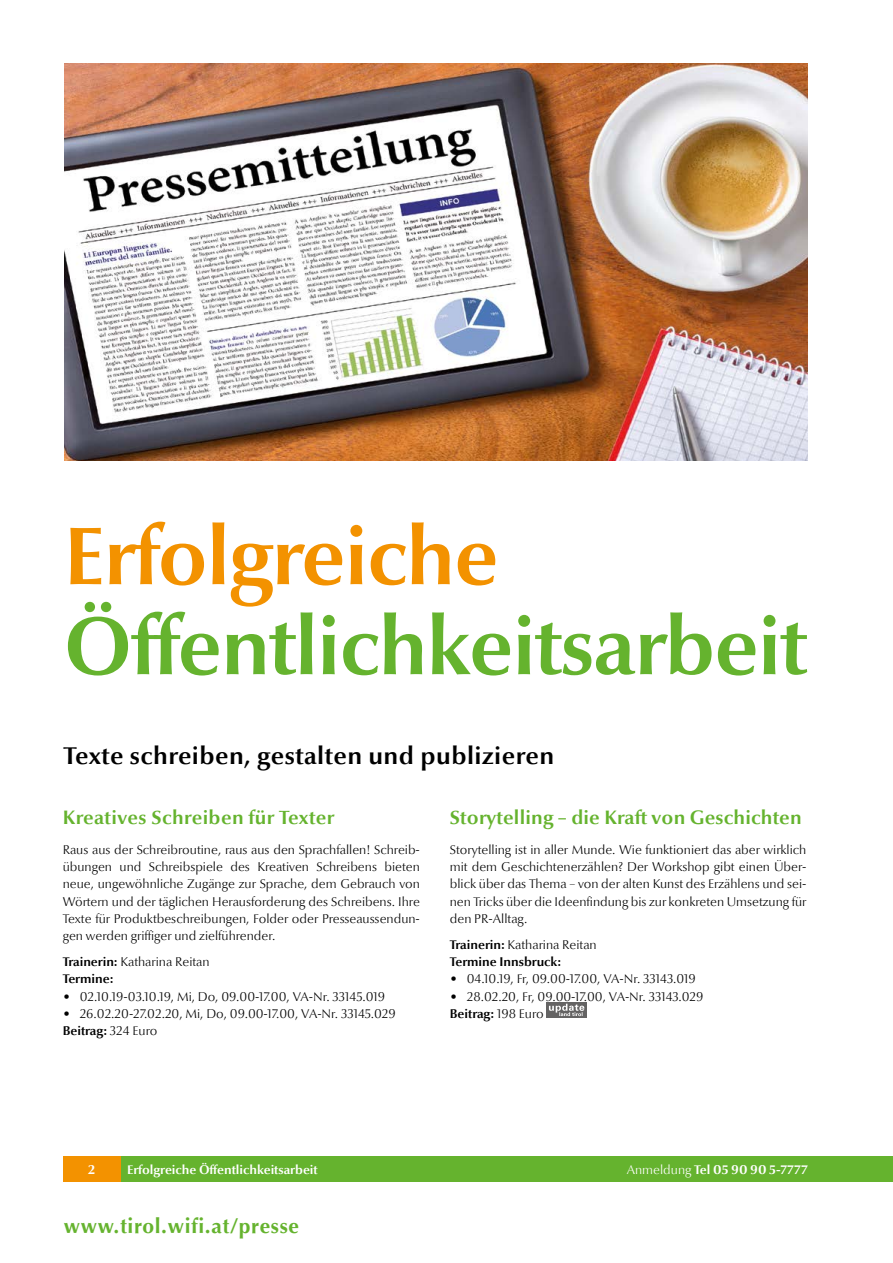
<style>
.page{position:relative;width:893px;height:1263px;background:#fff}
.page>*{position:absolute;margin:0;border:0;box-sizing:border-box;transform-origin:0 0}
.Artikel_Überschrift{font:700 82.5px/90px "Optima Nova LT";letter-spacing:-.015em;color:#65b32e}
.Artikel_Vorspann{font:700 24.75px "Optima Nova LT";letter-spacing:.02em;color:#000}
.t1{font:700 21px "Optima";letter-spacing:.03em;color:#65b32e}
.Liste_Überschrift{font:700 19.5px "Optima Nova LT";letter-spacing:.01em;color:#65b32e}
.Liste_Fließtext_ohne{font:300 12.75px/17.2px "Optima Nova LT";color:#000;text-align:justify}
.t2{font:700 12.75px "Optima Nova LT";color:#fff}
.Liste_Fließtext_ohne-2{font:700 12.75px "Optima Nova LT";color:#000}
.Liste_Fließtext_Einz{font:700 12.75px "Optima Nova LT";color:#000}
.s1{color:#f39200}
.s2{font-weight:700}
.s3{font-weight:300}
</style>
<div class="page">
<div style="left:121px;top:1156px;width:772px;height:26px;background:#65b32e"></div>
<div style="left:64px;top:1156px;width:57px;height:26px;background:#f39200"></div>
<div style="left:547px;top:1002px;width:40px;height:16px;background:#646363"></div>
<svg style="left:549px;top:1004px;width:35px;height:12px"></svg>
<img style="left:64px;top:64px;width:744px;height:397px">
<p class="Artikel_Überschrift" style="left:64px;top:513px;width:745px"><span class="s1">Erfolgreiche<br></span>Öffentlichkeitsarbeit</p>
<p class="Artikel_Vorspann" style="left:64px;top:741px;width:492px">Texte schreiben, gestalten und publizieren</p>
<p class="Liste_Überschrift" style="left:63px;top:806px;width:273px">Kreatives Schreiben für Texter</p>
<p class="Liste_Fließtext_ohne" style="left:63px;top:841px;width:359px">Raus aus der Schreibroutine, raus aus den Sprachfallen! Schreib&shy;übungen und Schreibspiele des Kreativen Schreibens bieten neue, ungewöhnliche Zugänge zur Sprache, dem Gebrauch von Wörtern und der täglichen Herausforderung des Schreibens. Ihre Texte für Produktbeschreibungen, Folder oder Presseaussendun&shy;gen werden griffiger und zielführender.</p>
<p class="Liste_Fließtext_ohne" style="left:63px;top:953px;width:148px"><span class="s2">Trainerin:</span> Katharina Reitan</p>
<p class="Liste_Fließtext_ohne-2" style="left:63px;top:972px;width:52px">Termine:</p>
<p class="Liste_Fließtext_ohne" style="left:63px;top:988px;width:324px">• 02.10.19-03.10.19, Mi, Do, 09.00-17.00, VA-Nr. 33145.019</p>
<p class="Liste_Fließtext_ohne" style="left:63px;top:1005px;width:335px">• 26.02.20-27.02.20, Mi, Do, 09.00-17.00, VA-Nr. 33145.029</p>
<p class="Liste_Fließtext_ohne-2" style="left:63px;top:1023px;width:96px">Beitrag: <span class="s3">324 Euro</span></p>
<p class="Liste_Überschrift" style="left:450px;top:806px;width:353px">Storytelling – die Kraft von Geschichten</p>
<p class="Liste_Fließtext_ohne" style="left:450px;top:841px;width:358px">Storytelling ist in aller Munde. Wie funktioniert das aber wirklich mit dem Geschichtenerzählen? Der Workshop gibt einen Über&shy;blick über das Thema – von der alten Kunst des Erzählens und sei&shy;nen Tricks über die Ideenfindung bis zur konkreten Umsetzung für den PR-Alltag.</p>
<p class="Liste_Fließtext_ohne" style="left:450px;top:936px;width:148px"><span class="s2">Trainerin:</span> Katharina Reitan</p>
<p class="Liste_Fließtext_ohne-2" style="left:450px;top:954px;width:113px">Termine Innsbruck:</p>
<p class="Liste_Fließtext_ohne" style="left:450px;top:971px;width:247px">• 04.10.19, Fr, 09.00-17.00, VA-Nr. 33143.019</p>
<p class="Liste_Fließtext_ohne" style="left:450px;top:988px;width:255px">• 28.02.20, Fr, 09.00-17.00, VA-Nr. 33143.029</p>
<p class="Liste_Fließtext_Einz" style="left:450px;top:1006px;width:95px">Beitrag: <span class="s3">198 Euro</span></p>
<p class="t2" style="left:127px;top:1163px;width:192px">Erfolgreiche Öffentlichkeitsarbeit</p>
<p class="t2" style="left:627px;top:1163px;width:183px"><span class="s3">Anmeldung</span> Tel 05 90 90 5-7777</p>
<h3 class="t1" style="left:64px;top:1213px;width:237px">www.tirol.wifi.at/presse</h3>
<p class="t2" style="left:88px;top:1162px;width:9px">2</p>
</div>
